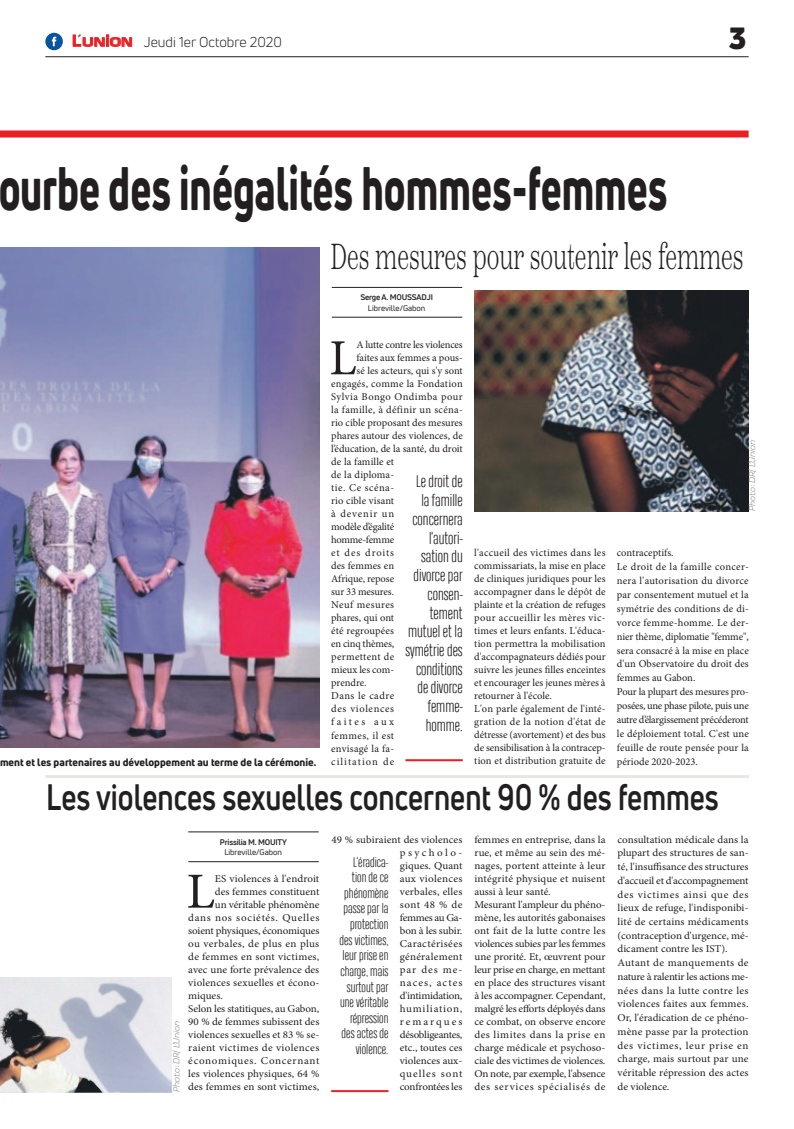
<style>
.page{position:relative;width:794px;height:1129px;background:#fff}
.page>*{position:absolute;margin:0;border:0;box-sizing:border-box;transform-origin:0 0}
.t1{font:800 60px "Uni Neue";color:#231f20;scale:.66 1}
.t2{font:50.5px "Minion Pro";color:#231f20}
.t3{font:50.5px "Minion Pro";color:#231f20;scale:1.05 1}
.t4{font:700 36px "Uni Neue";color:#231f20;scale:.8 1}
.t5{font:300 36px "Scotch Text";color:#231f20;scale:.63 1}
.t6{font:900 30px "Uni Neue";color:#231f20}
.t7{font:300 15.6px/18.7px "Heading Compressed Pro";color:#231f20;text-align:right}
.t8{font:14px "Uni Neue";color:#231f20}
.t9{font:300 13px/15.6px "Heading Compressed Pro";color:#231f20;text-align:right}
.t10{font:10.5px/13px "Minion Pro";color:#231f20;scale:1.05 1}
.t11{font:10.5px/13px "Minion Pro";color:#231f20}
.t12{font:800 10.5px "Uni Neue";color:#231f20}
.t13{font:10.5px "Minion Pro";letter-spacing:.03em;color:#231f20;scale:1.05 1}
.t14{font:10.5px "Minion Pro";letter-spacing:.06em;color:#231f20;scale:1.05 1}
.t15{font:10.5px "Minion Pro";letter-spacing:.025em;color:#231f20}
.t16{font:10.5px "Minion Pro";letter-spacing:.04em;color:#231f20}
.t17{font:10.5px "Minion Pro";letter-spacing:.045em;color:#231f20}
.t18{font:10.5px "Minion Pro";letter-spacing:.02em;color:#231f20}
.t19{font:10.5px "Minion Pro";letter-spacing:.02em;color:#231f20;scale:1.05 1}
.t20{font:10.5px "Minion Pro";letter-spacing:-.02em;color:#231f20}
.t21{font:10.5px "Minion Pro";letter-spacing:.03em;color:#231f20}
.t22{font:10.5px "Minion Pro";letter-spacing:.06em;color:#231f20}
.t23{font:10.5px "Minion Pro";letter-spacing:.1em;color:#231f20}
.t24{font:10.5px "Minion Pro";letter-spacing:-.025em;color:#231f20}
.t25{font:10.5px "Minion Pro";letter-spacing:.09em;color:#231f20}
.t26{font:10.5px "Minion Pro";letter-spacing:.08em;color:#231f20}
.t27{font:10.5px "Minion Pro";letter-spacing:.23em;color:#231f20}
.t28{font:italic 9px "Praktika";color:#818386}
.t29{font:700 8px "Uni Neue";letter-spacing:-.02em;color:#231f20}
.t30{font:8px "Uni Neue";color:#231f20}
.s1{font-family:"Eurostile";font-weight:600;font-size:15px;color:#ee1d23}
.s2{font-family:"Eurostile";font-weight:600;font-size:11.4px;color:#ee1d23}
</style>
<div class="page">
<hr style="left:45px;top:56px;width:703px;height:1px;background:#231f20">
<div style="left:0;top:130px;width:748px;height:7px;background:#ee1d23"></div>
<img style="left:0;top:248px;width:320px;height:499px">
<img style="left:0;top:977px;width:171px;height:114px">
<img style="left:474px;top:290px;width:274px;height:221px">
<svg style="left:72px;top:34px;width:60px;height:13px"></svg>
<div style="left:45px;top:33px;width:18px;height:17px;background:#08549e;border-radius:50%"></div>
<svg style="left:52px;top:37px;width:4px;height:9px"></svg>
<hr style="left:332px;top:316px;width:130px;height:1px;background:#231f20">
<hr style="left:332px;top:287px;width:130px;height:1px;background:#231f20">
<hr style="left:405px;top:759px;width:58px;height:2px;background:#ee1d23">
<hr style="left:45px;top:775px;width:704px;height:3px;background:#e7e8e2">
<hr style="left:188px;top:861px;width:131px;height:1px;background:#231f20">
<hr style="left:188px;top:831px;width:131px;height:1px;background:#231f20">
<hr style="left:331px;top:1089px;width:57px;height:2px;background:#ee1d23">
<h3 class="t8" style="left:72px;top:33px;width:211px"><span class="s1">L</span><span class="s2">UNION</span> Jeudi 1er Octobre 2020</h3>
<h1 class="t1" style="left:-2px;top:147px;width:1015px">ourbe des inégalités hommes-femmes</h1>
<h3 class="t6" style="left:729px;top:17px;width:19px">3</h3>
<p class="t12" style="left:0;top:755px;width:318px">ment et les partenaires au développement au terme de la cérémonie.</p>
<h3 class="t5" style="left:330px;top:234px;width:657px">Des mesures pour soutenir les femmes</h3>
<p class="t29" style="left:360px;top:292px;width:74px">Serge A. MOUSSADJI</p>
<p class="t30" style="left:368px;top:303px;width:59px">Libreville/Gabon</p>
<h2 class="t2" style="left:329px;top:324px;width:29px">L</h2>
<p class="t11" style="left:356px;top:338px;width:108px">A lutte contre les violences</p>
<p class="t11" style="left:356px;top:351px;width:108px">faites aux femmes a pous-</p>
<p class="t11" style="left:356px;top:364px;width:108px">sé les acteurs, qui s'y sont</p>
<p class="t18" style="left:331px;top:377px;width:133px">engagés, comme la Fondation</p>
<p class="t16" style="left:331px;top:390px;width:133px">Sylvia Bongo Ondimba pour</p>
<p class="t15" style="left:331px;top:403px;width:133px">la famille, à définir un scéna-</p>
<p class="t11" style="left:331px;top:416px;width:133px">rio cible proposant des mesures</p>
<p class="t11" style="left:331px;top:429px;width:133px">phares autour des violences, de</p>
<p class="t11" style="left:331px;top:442px;width:133px">l’éducation, de la santé, du droit</p>
<p class="t11" style="left:331px;top:455px;width:64px">de la famille et</p>
<p class="t11" style="left:331px;top:468px;width:64px">de la diploma-</p>
<p class="t17" style="left:331px;top:481px;width:64px">tie. Ce scéna-</p>
<p class="t11" style="left:331px;top:494px;width:64px">rio cible visant</p>
<p class="t26" style="left:331px;top:507px;width:64px">à devenir un</p>
<p class="t20" style="left:331px;top:520px;width:64px">modèle d’égalité</p>
<p class="t24" style="left:331px;top:533px;width:64px">homme-femme</p>
<p class="t25" style="left:331px;top:546px;width:64px">et des droits</p>
<p class="t11" style="left:331px;top:559px;width:64px">des femmes en</p>
<p class="t11" style="left:331px;top:572px;width:64px">Afrique, repose</p>
<p class="t11" style="left:331px;top:585px;width:64px">sur 33 mesures.</p>
<p class="t17" style="left:331px;top:598px;width:64px">Neuf mesures</p>
<p class="t11" style="left:331px;top:611px;width:64px">phares, qui ont</p>
<p class="t11" style="left:331px;top:624px;width:64px">été regroupées</p>
<p class="t11" style="left:331px;top:637px;width:64px">en cinq thèmes,</p>
<p class="t21" style="left:331px;top:650px;width:64px">permettent de</p>
<p class="t11" style="left:331px;top:663px;width:64px">mieux les com-</p>
<p class="t11" style="left:331px;top:676px;width:37px">prendre.</p>
<p class="t17" style="left:331px;top:689px;width:64px">Dans le cadre</p>
<p class="t22" style="left:331px;top:702px;width:64px">des violences</p>
<p class="t27" style="left:331px;top:715px;width:64px">faites aux</p>
<p class="t16" style="left:331px;top:728px;width:64px">femmes, il est</p>
<p class="t15" style="left:331px;top:741px;width:64px">envisagé la fa-</p>
<p class="t23" style="left:331px;top:754px;width:64px">cilitation de</p>
<h3 class="t7" style="left:405px;top:474px;width:59px">Le droit de la famille concernera l’autori&shy;sation du divorce par consen&shy;tement mutuel et la symétrie des conditions de divorce femme&shy;homme.</h3>
<p class="t28" style="left:746px;top:511px;width:73px;rotate:-90deg">Photo : DR/ L’Union</p>
<p class="t11" style="left:474px;top:546px;width:133px">l'accueil des victimes dans les commissariats, la mise en place de cliniques juridiques pour les accompagner dans le dépôt de plainte et la création de refuges pour accueillir les mères vic&shy;times et leurs enfants. L'éduca&shy;tion permettra la mobilisation d'accompagnateurs dédiés pour suivre les jeunes filles enceintes et encourager les jeunes mères à retourner à l'école.<br>L'on parle également de l'inté&shy;gration de la notion d'état de détresse (avortement) et des bus de sensibilisation à la contracep&shy;tion et distribution gratuite de</p>
<p class="t11" style="left:617px;top:546px;width:133px;line-height:13.9px">contraceptifs.<br>Le droit de la famille concer&shy;nera l'autorisation du divorce par consentement mutuel et la symétrie des conditions de di&shy;vorce femme-homme. Le der&shy;nier thème, diplomatie "femme", sera consacré à la mise en place d'un Observatoire du droit des femmes au Gabon.<br>Pour la plupart des mesures pro&shy;posées, une phase pilote, puis une autre d’élargissement précéderont le déploiement total. C'est une feuille de route pensée pour la période 2020-2023.</p>
<h3 class="t4" style="left:46px;top:774px;width:842px">Les violences sexuelles concernent 90 % des femmes</h3>
<p class="t29" style="left:220px;top:836px;width:68px">Prissilia M. MOUITY</p>
<p class="t30" style="left:224px;top:847px;width:59px">Libreville/Gabon</p>
<p class="t9" style="left:339px;top:855px;width:50px">L’éradica&shy;tion de ce phénomène passe par la protection des victimes, leur prise en charge, mais surtout par une véritable répression des actes de violence.</p>
<p class="t10" style="left:400px;top:832px;width:61px;text-align:justify;text-indent:-68px">49 % subiraient des violences psycholo&shy;giques. Quant aux violences verbales, elles sont 48 % de femmes au Ga&shy;bon à les subir.<br>Caractérisées généralement par des me&shy;naces, actes d'intimidation, humiliation, remarques désobligeantes, etc., toutes ces violences aux&shy;quelles sont confrontées les</p>
<p class="t10" style="left:474px;top:832px;width:126px">femmes en entreprise, dans la rue, et même au sein des mé&shy;nages, portent atteinte à leur intégrité physique et nuisent aussi à leur santé.<br>Mesurant l'ampleur du phéno&shy;mène, les autorités gabonaises ont fait de la lutte contre les violences subies par les femmes une prorité. Et, œuvrent pour leur prise en charge, en mettant en place des structures visant à les accompagner. Cependant, malgré les efforts déployés dans ce combat, on observe encore des limites dans la prise en charge médicale et psychoso&shy;ciale des victimes de violences.<br>On note, par exemple, l'absence des services spécialisés de</p>
<p class="t10" style="left:617px;top:832px;width:126px;line-height:13.7px">consultation médicale dans la plupart des structures de san&shy;té, l'insuffisance des structures d'accueil et d'accompagnement des victimes ainsi que des lieux de refuge, l'indisponibi&shy;lité de certains médicaments (contraception d'urgence, mé&shy;dicament contre les IST).<br>Autant de manquements de nature à ralentir les actions me&shy;nées dans la lutte contre les violences faites aux femmes.<br>Or, l'éradication de ce phéno&shy;mène passe par la protection des victimes, leur prise en charge, mais surtout par une véritable répression des actes de violence.</p>
<h2 class="t3" style="left:186px;top:857px;width:29px">L</h2>
<p class="t10" style="left:215px;top:871px;width:101px">ES violences à l'endroit</p>
<p class="t10" style="left:215px;top:884px;width:101px">des femmes constituent</p>
<p class="t10" style="left:215px;top:897px;width:101px">un véritable phénomène</p>
<p class="t14" style="left:188px;top:910px;width:126px">dans nos sociétés. Quelles</p>
<p class="t10" style="left:188px;top:923px;width:126px">soient physiques, économiques</p>
<p class="t13" style="left:188px;top:936px;width:126px">ou verbales, de plus en plus</p>
<p class="t19" style="left:188px;top:949px;width:126px">de femmes en sont victimes,</p>
<p class="t10" style="left:188px;top:962px;width:126px">avec une forte prévalence des</p>
<p class="t10" style="left:188px;top:975px;width:126px">violences sexuelles et écono-</p>
<p class="t10" style="left:188px;top:988px;width:34px">miques.</p>
<p class="t10" style="left:188px;top:1001px;width:126px">Selon les statitiques, au Gabon,</p>
<p class="t10" style="left:188px;top:1014px;width:126px">90 % de femmes subissent des</p>
<p class="t10" style="left:188px;top:1027px;width:126px">violences sexuelles et 83 % se-</p>
<p class="t13" style="left:188px;top:1040px;width:126px">raient victimes de violences</p>
<p class="t14" style="left:188px;top:1053px;width:126px">économiques. Concernant</p>
<p class="t10" style="left:188px;top:1066px;width:126px">les violences physiques, 64 %</p>
<p class="t10" style="left:188px;top:1079px;width:126px">des femmes en sont victimes,</p>
<p class="t28" style="left:170px;top:1091px;width:73px;rotate:-90deg">Photo : DR/ L’Union</p>
</div>
